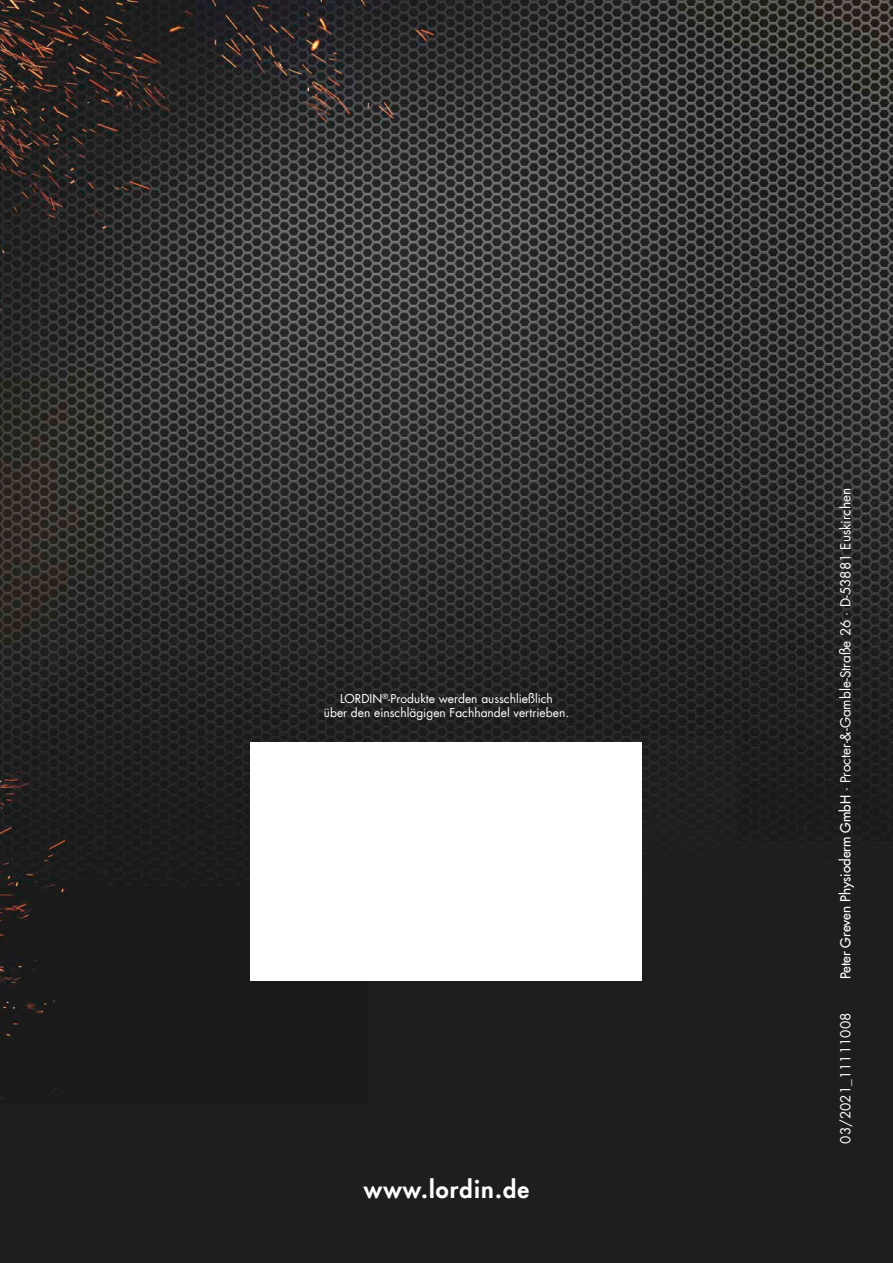
<style>
.page{position:relative;width:893px;height:1263px;background:#fff}
.page>*{position:absolute;margin:0;border:0;box-sizing:border-box;transform-origin:0 0}
.t1{font:800 23.55px "Futura LT";letter-spacing:.05em;color:#fff}
.t2{font:13.5px "Futura LT";color:#fff}
.t3{font:12px/14.4px "Futura LT";color:#fff;text-align:center}
.s1{font-style:inherit}
</style>
<div class="page">
<img style="left:0;top:0;width:893px;height:1263px">
<div style="left:251px;top:742px;width:391px;height:238px;background:#fff"></div>
<p class="t3" style="left:324px;top:691px;width:247px">LORDIN<sup>®</sup>-Produkte werden ausschließlich<br>über den einschlägigen Fachhandel vertrieben.</p>
<h1 class="t1" style="left:364px;top:1173px;width:167px">www.lordin.de</h1>
<p class="t2" style="left:837px;top:979px;width:493px;rotate:-90deg"><span class="s1">Peter Greven Physioderm GmbH ·</span> Procter-&amp;-Gamble-Straße 26 · D-53881 Euskirchen</p>
<p class="t2" style="left:837px;top:1144px;width:132px;rotate:-90deg">03/2021_11111008</p>
</div>
